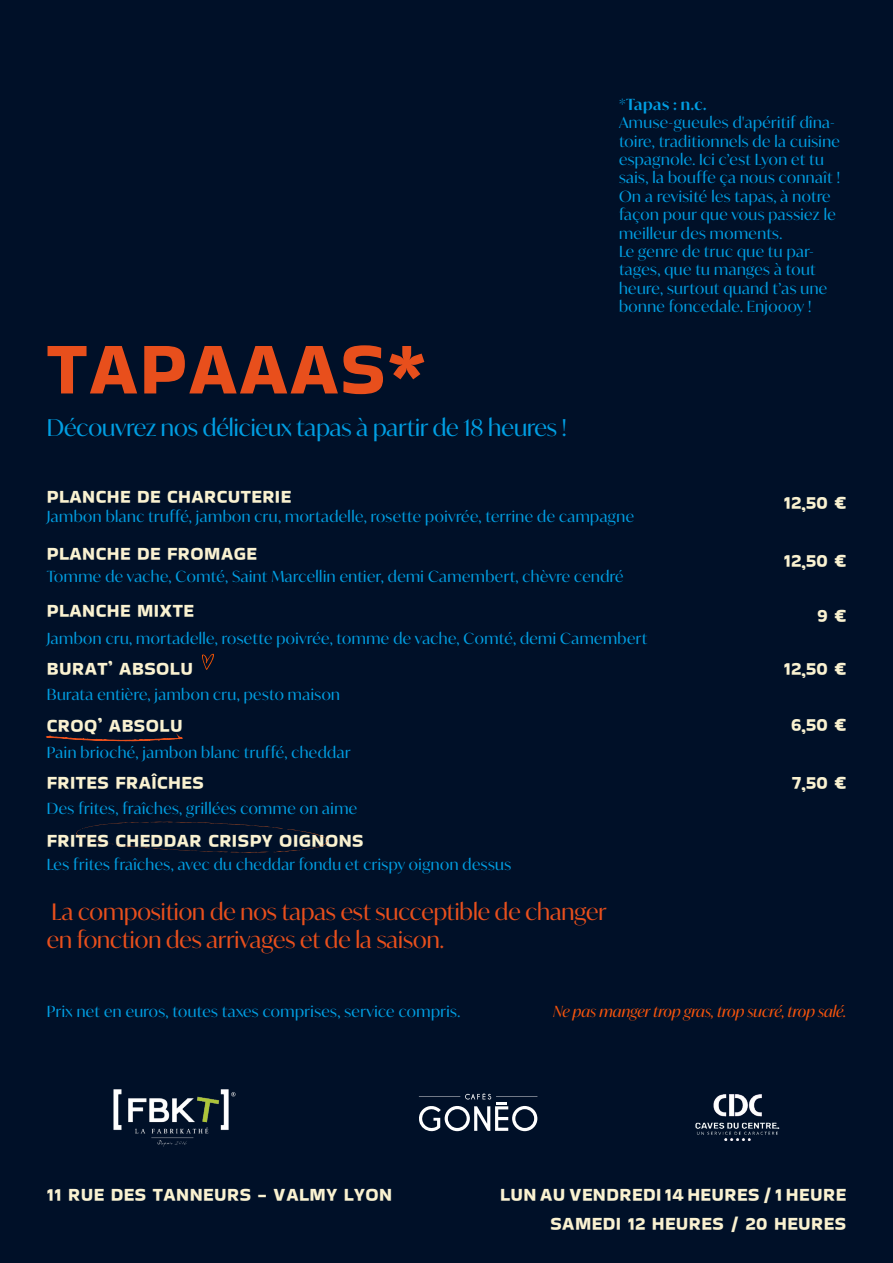
<style>
.page{position:relative;width:893px;height:1263px;background:#001028}
.page>*{position:absolute;margin:0;border:0;box-sizing:border-box;transform-origin:0 0}
.t1{font:75px "Bakbak One";letter-spacing:.025em;color:#e84f1c}
.t2{font:23.1px "Ivy Mode";color:#009fe3}
.t3{font:22.8px/27.3px "Ivy Mode";color:#e84f1c}
.t4{font:18.9px/28.7px "Bakbak One";letter-spacing:.025em;color:#faf2d1;text-align:right}
.t5{font:15.3px/18.5px "Ivy Mode";letter-spacing:.03em;color:#009fe3}
.t6{font:italic 15.3px "Ivy Mode";color:#f5540d}
.t7{font:600 15.3px "Ivy Mode";letter-spacing:.025em;color:#009fe3}
</style>
<div class="page">
<svg style="left:47px;top:733px;width:136px;height:8px"></svg>
<img style="left:696px;top:1094px;width:84px;height:47px">
<img style="left:113px;top:1090px;width:123px;height:56px">
<svg style="left:418px;top:1093px;width:120px;height:38px"></svg>
<svg style="left:202px;top:654px;width:12px;height:16px"></svg>
<svg style="left:76px;top:822px;width:252px;height:31px"></svg>
<h1 class="t1" style="left:47px;top:324px;width:380px">TAPAAAS*</h1>
<h2 class="t2" style="left:47px;top:412px;width:522px">Découvrez nos délicieux tapas à partir de 18 heures !</h2>
<p class="t7" style="left:619px;top:94px;width:89px">*Tapas : n.c.</p>
<p class="t5" style="left:619px;top:113px;width:223px">Amuse-gueules d'apéritif dîna&shy;toire, traditionnels de la cuisine espagnole. Ici c’est Lyon et tu sais, la bouffe ça nous connaît !<br>On a revisité les tapas, à notre façon pour que vous passiez le meilleur des moments.<br>Le genre de truc que tu par&shy;tages, que tu manges à tout heure, surtout quand t’as une bonne foncedale. Enjoooy !</p>
<p class="t4" style="left:47px;top:482px;width:246px">PLANCHE DE CHARCUTERIE</p>
<p class="t5" style="left:47px;top:507px;width:589px">Jambon blanc truffé, jambon cru, mortadelle, rosette poivrée, terrine de campagne</p>
<p class="t4" style="left:47px;top:539px;width:212px">PLANCHE DE FROMAGE</p>
<p class="t5" style="left:47px;top:567px;width:578px">Tomme de vache, Comté, Saint Marcellin entier, demi Camembert, chèvre cendré</p>
<p class="t4" style="left:47px;top:596px;width:149px">PLANCHE MIXTE</p>
<p class="t5" style="left:47px;top:629px;width:602px">Jambon cru, mortadelle, rosette poivrée, tomme de vache, Comté, demi Camembert</p>
<p class="t4" style="left:47px;top:654px;width:148px">BURAT’ ABSOLU</p>
<p class="t5" style="left:47px;top:685px;width:295px">Burata entière, jambon cru, pesto maison</p>
<p class="t4" style="left:47px;top:711px;width:137px">CROQ’ ABSOLU</p>
<p class="t4" style="left:47px;top:768px;width:159px">FRITES FRAÎCHES</p>
<p class="t5" style="left:47px;top:743px;width:305px">Pain brioché, jambon blanc truffé, cheddar</p>
<p class="t5" style="left:47px;top:799px;width:312px">Des frites, fraîches, grillées comme on aime</p>
<p class="t4" style="left:47px;top:826px;width:318px">FRITES CHEDDAR CRISPY OIGNONS</p>
<p class="t5" style="left:47px;top:855px;width:466px">Les frites fraîches, avec du cheddar fondu et crispy oignon dessus</p>
<h3 class="t3" style="left:47px;top:898px;width:561px">La composition de nos tapas est succeptible de changer en fonction des arrivages et de la saison.</h3>
<p class="t4" style="left:784px;top:488px;width:64px">12,50 €</p>
<p class="t4" style="left:784px;top:546px;width:64px">12,50 €</p>
<p class="t4" style="left:818px;top:601px;width:30px">9 €</p>
<p class="t4" style="left:784px;top:654px;width:64px">12,50 €</p>
<p class="t4" style="left:791px;top:710px;width:57px">6,50 €</p>
<p class="t4" style="left:792px;top:768px;width:56px">7,50 €</p>
<p class="t5" style="left:47px;top:1002px;width:415px">Prix net en euros, toutes taxes comprises, service compris.</p>
<p class="t6" style="left:553px;top:1001px;width:295px">Ne pas manger trop gras, trop sucré, trop salé.</p>
<p class="t4" style="left:47px;top:1180px;width:347px">11 RUE DES TANNEURS - VALMY LYON</p>
<p class="t4" style="left:500px;top:1180px;width:348px">LUN AU VENDREDI 14 HEURES / 1 HEURE<br>SAMEDI 12 HEURES / 20 HEURES</p>
</div>
